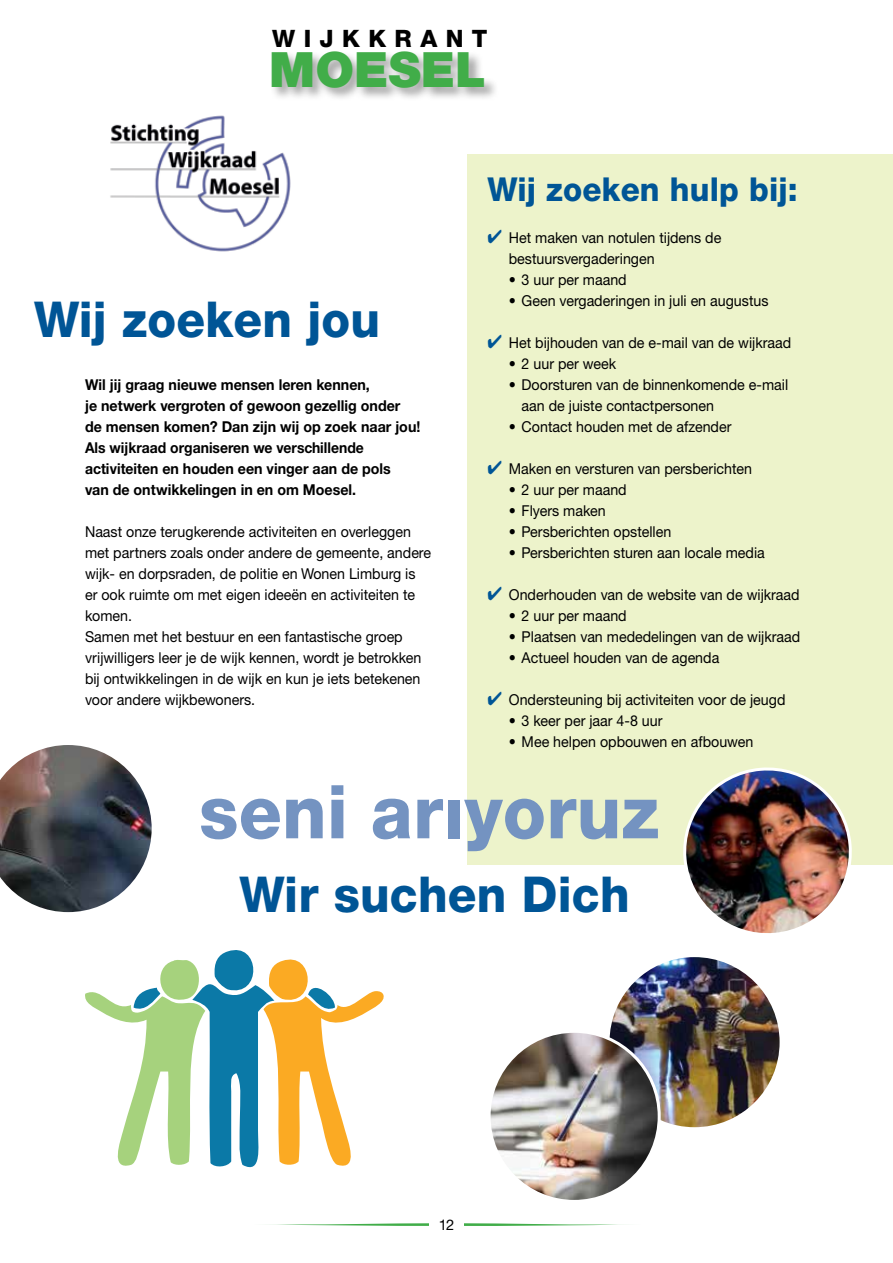
<style>
.page{position:relative;width:893px;height:1263px;background:#fff}
.page>*{position:absolute;margin:0;border:0;box-sizing:border-box;transform-origin:0 0}
.t1{font:800 74.25px "Helvetica Neue CE";letter-spacing:.005em;color:#7493c1;scale:.95 1}
.t2{font:800 49.5px "Helvetica Neue CE";letter-spacing:.005em;color:#005596;scale:.95 1}
.t3{font:900 48.75px "Helvetica Neue CE";color:#41ad49}
.t4{font:800 33px "Helvetica Neue CE";letter-spacing:.005em;color:#005596;scale:.95 1}
.t5{font:800 24px "Helvetica Neue CE";color:#000}
.t6{font:15px/21px "Helvetica Neue CE";color:#000;scale:.95 1}
.t7{font:700 15px/21px "Helvetica Neue CE";color:#000;scale:.95 1}
.t8{font:14.7px "Helvetica Neue CE";color:#000}
.s1{color:#005596}
</style>
<div class="page">
<img style="left:110px;top:115px;width:181px;height:137px">
<div style="left:468px;top:155px;width:425px;height:710px;background:#edf3cb"></div>
<svg style="left:270px;top:1223px;width:352px;height:3px"></svg>
<div style="left:429px;top:1212px;width:34px;height:36px;background:#fff"></div>
<div style="left:270px;top:50px;width:229px;height:52px;background:#000;opacity:.35"></div>
<svg style="left:85px;top:950px;width:299px;height:217px"></svg>
<img style="left:609px;top:957px;width:171px;height:170px;border-radius:85px">
<svg style="left:0;top:745px;width:152px;height:168px"></svg>
<img style="left:489px;top:1031px;width:170px;height:170px;border-radius:85px">
<img style="left:683px;top:767px;width:169px;height:166px">
<h3 class="t5" style="left:272px;top:24px;width:56px">W IJKKRANT</h3>
<h3 class="t3" style="left:269px;top:39px;width:218px">MOESEL</h3>
<h2 class="t2" style="left:34px;top:289px;width:366px">Wij zoeken jou</h2>
<p class="t7" style="left:85px;top:374px;width:355px">Wil jij graag nieuwe mensen leren kennen,<br>je netwerk vergroten of gewoon gezellig onder de mensen komen? Dan zijn wij op zoek naar jou!<br>Als wijkraad organiseren we verschillende activiteiten en houden een vinger aan de pols<br>van de ontwikkelingen in en om Moesel.</p>
<p class="t6" style="left:85px;top:521px;width:366px">Naast onze terugkerende activiteiten en overleggen met partners zoals onder andere de gemeente, andere wijk- en dorpsraden, de politie en Wonen Limburg is er ook ruimte om met eigen ideeën en activiteiten te komen.<br>Samen met het bestuur en een fantastische groep vrijwilligers leer je de wijk kennen, wordt je betrokken bij ontwikkelingen in de wijk en kun je iets betekenen voor andere wijkbewoners.</p>
<h3 class="t4" style="left:488px;top:169px;width:328px">Wij zoeken hulp bij:</h3>
<p class="t6" style="left:509px;top:227px;width:225px;text-indent:-21px"><span class="s1">✔</span> Het maken van notulen tijdens de bestuursvergaderingen</p>
<p class="t6" style="left:509px;top:269px;width:126px">• 3 uur per maand</p>
<p class="t6" style="left:509px;top:290px;width:275px">• Geen vergaderingen in juli en augustus</p>
<p class="t6" style="left:488px;top:332px;width:321px"><span class="s1">✔</span> Het bijhouden van de e-mail van de wijkraad</p>
<p class="t6" style="left:509px;top:353px;width:114px">• 2 uur per week</p>
<p class="t6" style="left:522px;top:374px;width:282px;text-indent:-13px">• Doorsturen van de binnenkomende e-mail aan de juiste contactpersonen</p>
<p class="t6" style="left:509px;top:416px;width:236px">• Contact houden met de afzender</p>
<p class="t6" style="left:488px;top:458px;width:280px"><span class="s1">✔</span> Maken en versturen van persberichten</p>
<p class="t6" style="left:509px;top:479px;width:126px">• 2 uur per maand</p>
<p class="t6" style="left:509px;top:500px;width:104px">• Flyers maken</p>
<p class="t6" style="left:509px;top:521px;width:173px">• Persberichten opstellen</p>
<p class="t6" style="left:509px;top:542px;width:271px">• Persberichten sturen aan locale media</p>
<p class="t6" style="left:488px;top:584px;width:330px"><span class="s1">✔</span> Onderhouden van de website van de wijkraad</p>
<p class="t6" style="left:509px;top:605px;width:126px">• 2 uur per maand</p>
<p class="t6" style="left:509px;top:626px;width:308px">• Plaatsen van mededelingen van de wijkraad</p>
<p class="t6" style="left:509px;top:647px;width:223px">• Actueel houden van de agenda</p>
<p class="t6" style="left:488px;top:689px;width:315px"><span class="s1">✔</span> Ondersteuning bij activiteiten voor de jeugd</p>
<p class="t6" style="left:509px;top:710px;width:163px">• 3 keer per jaar 4-8 uur</p>
<p class="t6" style="left:509px;top:731px;width:259px">• Mee helpen opbouwen en afbouwen</p>
<h1 class="t1" style="left:199px;top:766px;width:486px">seni arıyoruz</h1>
<h2 class="t2" style="left:240px;top:864px;width:412px">Wir suchen Dich</h2>
<p class="t8" style="left:439px;top:1216px;width:17px">12</p>
</div>
